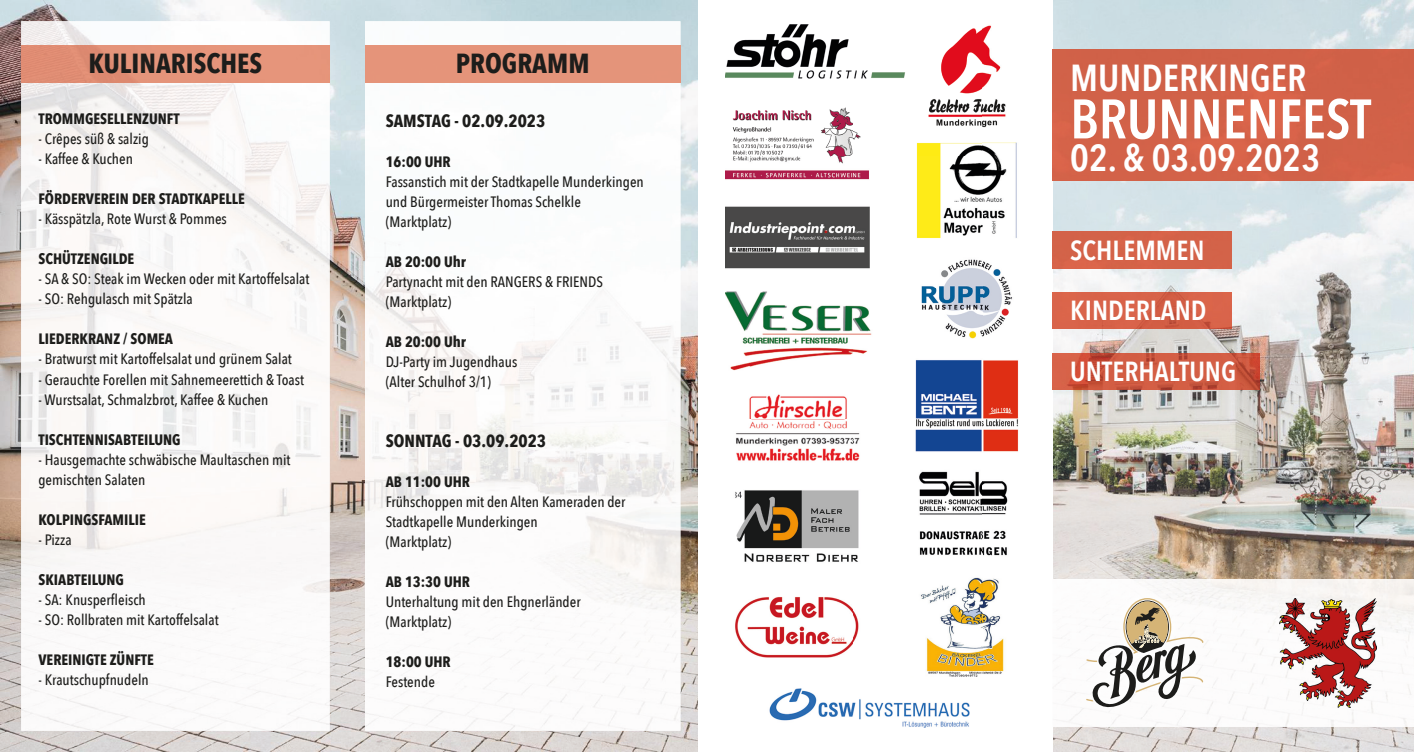
<style>
.page{position:relative;width:1414px;height:752px;background:#fff}
.page>*{position:absolute;margin:0;border:0;box-sizing:border-box;transform-origin:0 0}
.t1{font:600 55px "Avenir Next Condensed";color:#fff}
.t2{font:600 37.5px "Avenir Next Condensed";color:#fff}
.t3{font:600 27.5px "Avenir Next Condensed";color:#fff}
.t4{font:700 27.5px "Avenir Next Condensed";color:#1d1d1b}
.t5{font:700 17.5px "Avenir Next Condensed";color:#1d1d1b}
.t6{font:500 15px/20px "Avenir Next Condensed";color:#1d1d1b}
.t7{font:700 15px "Avenir Next Condensed";color:#1d1d1b}
</style>
<div class="page">
<img style="left:0;top:0;width:698px;height:751px">
<img style="left:1052px;top:0;width:362px;height:751px">
<img style="left:365px;top:21px;width:315px;height:709px">
<img style="left:21px;top:21px;width:309px;height:709px">
<div style="left:1052px;top:49px;width:362px;height:131px;background:#d16248"></div>
<div style="left:1052px;top:231px;width:180px;height:37px;background:#d46349"></div>
<img style="left:1052px;top:292px;width:180px;height:37px">
<img style="left:1052px;top:353px;width:208px;height:36px">
<div style="left:365px;top:45px;width:315px;height:37px;background:#e4947a"></div>
<img style="left:21px;top:45px;width:309px;height:37px">
<img style="left:1052px;top:578px;width:362px;height:148px">
<img style="left:1077px;top:588px;width:135px;height:128px">
<svg style="left:1086px;top:597px;width:117px;height:109px"></svg>
<img style="left:1280px;top:597px;width:97px;height:109px">
<img style="left:725px;top:25px;width:294px;height:701px">
<h3 class="t4" style="left:89px;top:47px;width:175px">KULINARISCHES</h3>
<h3 class="t4" style="left:456px;top:47px;width:135px">PROGRAMM</h3>
<p class="t7" style="left:38px;top:110px;width:143px">TROMMGESELLENZUNFT</p>
<p class="t6" style="left:38px;top:129px;width:112px">- Crêpes süß &amp; salzig</p>
<p class="t6" style="left:38px;top:149px;width:96px">- Kaffee &amp; Kuchen</p>
<p class="t7" style="left:38px;top:190px;width:208px">FÖRDERVEREIN DER STADTKAPELLE</p>
<p class="t6" style="left:38px;top:209px;width:190px">- Kässpätzla, Rote Wurst &amp; Pommes</p>
<p class="t7" style="left:38px;top:250px;width:97px">SCHÜTZENGILDE</p>
<p class="t6" style="left:38px;top:269px;width:272px">- SA &amp; SO: Steak im Wecken oder mit Kartoffelsalat</p>
<p class="t6" style="left:38px;top:289px;width:156px">- SO: Rehgulasch mit Spätzla</p>
<p class="t7" style="left:38px;top:330px;width:136px">LIEDERKRANZ / SOMEA</p>
<p class="t6" style="left:38px;top:349px;width:255px">- Bratwurst mit Kartoffelsalat und grünem Salat</p>
<p class="t6" style="left:38px;top:369px;width:267px">- Gerauchte Forellen mit Sahnemeerettich &amp; Toast</p>
<p class="t6" style="left:38px;top:389px;width:231px">- Wurstsalat, Schmalzbrot, Kaffee &amp; Kuchen</p>
<p class="t7" style="left:38px;top:430px;width:144px">TISCHTENNISABTEILUNG</p>
<p class="t6" style="left:38px;top:449px;width:254px">- Hausgemachte schwäbische Maultaschen mit gemischten Salaten</p>
<p class="t7" style="left:38px;top:510px;width:109px">KOLPINGSFAMILIE</p>
<p class="t6" style="left:38px;top:529px;width:35px">- Pizza</p>
<p class="t7" style="left:38px;top:570px;width:87px">SKIABTEILUNG</p>
<p class="t6" style="left:38px;top:589px;width:109px">- SA: Knusperfleisch</p>
<p class="t6" style="left:38px;top:609px;width:182px">- SO: Rollbraten mit Kartoffelsalat</p>
<p class="t7" style="left:38px;top:650px;width:117px">VEREINIGTE ZÜNFTE</p>
<p class="t6" style="left:38px;top:669px;width:112px">- Krautschupfnudeln</p>
<p class="t5" style="left:386px;top:110px;width:161px">SAMSTAG - 02.09.2023</p>
<p class="t7" style="left:386px;top:152px;width:66px">16:00 UHR</p>
<p class="t6" style="left:386px;top:171px;width:260px">Fassanstich mit der Stadtkapelle Munderkingen und Bürgermeister Thomas Schelkle (Marktplatz)</p>
<p class="t7" style="left:386px;top:252px;width:82px">AB 20:00 Uhr</p>
<p class="t6" style="left:386px;top:271px;width:219px">Partynacht mit den RANGERS &amp; FRIENDS (Marktplatz)</p>
<p class="t7" style="left:386px;top:332px;width:82px">AB 20:00 Uhr</p>
<p class="t6" style="left:386px;top:351px;width:133px">DJ-Party im Jugendhaus (Alter Schulhof 3/1)</p>
<p class="t5" style="left:386px;top:430px;width:162px">SONNTAG - 03.09.2023</p>
<p class="t7" style="left:386px;top:472px;width:86px">AB 11:00 UHR</p>
<p class="t6" style="left:386px;top:491px;width:241px">Frühschoppen mit den Alten Kameraden der<br>Stadtkapelle Munderkingen<br>(Marktplatz)</p>
<p class="t7" style="left:386px;top:572px;width:86px">AB 13:30 UHR</p>
<p class="t6" style="left:386px;top:591px;width:196px">Unterhaltung mit den Ehgnerländer (Marktplatz)</p>
<p class="t7" style="left:386px;top:652px;width:66px">18:00 UHR</p>
<p class="t6" style="left:386px;top:671px;width:51px">Festende</p>
<h2 class="t2" style="left:1070px;top:45px;width:238px">MUNDERKINGER</h2>
<h1 class="t1" style="left:1070px;top:71px;width:302px">BRUNNENFEST</h1>
<h2 class="t2" style="left:1070px;top:125px;width:251px">02. &amp; 03.09.2023</h2>
<h3 class="t3" style="left:1070px;top:226px;width:136px">SCHLEMMEN</h3>
<h3 class="t3" style="left:1070px;top:287px;width:138px">KINDERLAND</h3>
<h3 class="t3" style="left:1070px;top:347px;width:167px">UNTERHALTUNG</h3>
</div>
